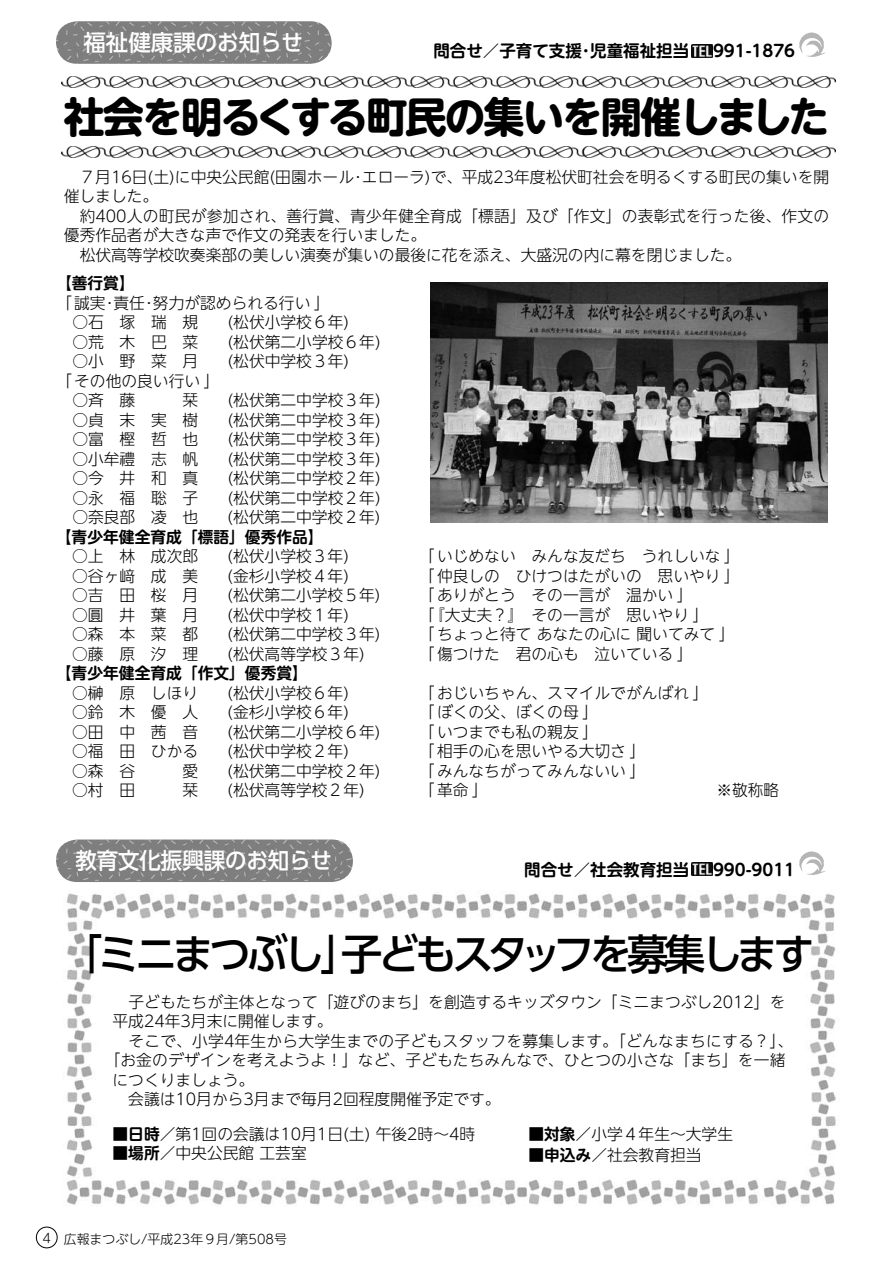
<style>
.page{position:relative;width:893px;height:1263px;background:#fff}
.page>*{position:absolute;margin:0;border:0;box-sizing:border-box;transform-origin:0 0}
.t1{font:500 42px "UD Shin Go Pro";letter-spacing:-.1em;color:#000}
.t2{font:700 42px "UD Shin M Go Pro";letter-spacing:-.05em;color:#000}
.t3{font:500 22.5px "UD Shin Go Pro";color:#fff;scale:.95 1}
.t4{font:500 22.5px "UD Shin Go Pro";color:#fff}
.t5{font:700 16.5px "UD Shin M Go Pro De";color:#000}
.t6{font:300 15.75px/19.5px "UD Shin Go NT Pro";color:#000}
.t7{font:700 15.75px "UD Shin M Go Pro De";color:#000}
.t8{font:300 12.9px "UD Shin M Go Pro";color:#000}
.s1{font-family:"UD Shin M Go Pro"}
.s2{font-family:"UD Shin M Go Pro De";font-weight:700}
</style>
<div class="page">
<img style="left:61px;top:77px;width:775px;height:10px">
<img style="left:61px;top:147px;width:775px;height:10px">
<img style="left:66px;top:893px;width:770px;height:312px">
<div style="left:36px;top:1227px;width:21px;height:21px;border:1px solid #000;border-radius:50%"></div>
<img style="left:56px;top:21px;width:276px;height:43px">
<img style="left:56px;top:839px;width:297px;height:43px;border-radius:21px">
<img style="left:799px;top:32px;width:26px;height:25px">
<img style="left:691px;top:45px;width:21px;height:12px">
<img style="left:691px;top:863px;width:21px;height:12px">
<img style="left:799px;top:851px;width:27px;height:24px">
<img style="left:431px;top:283px;width:397px;height:240px">
<h2 class="t4" style="left:83px;top:24px;width:221px">福祉健康課のお知らせ</h2>
<p class="t5" style="left:433px;top:38px;width:257px">問合せ／子育て支援･児童福祉担当</p>
<p class="t5" style="left:713px;top:38px;width:84px">991-1876</p>
<h1 class="t2" style="left:64px;top:83px;width:767px">社会を明るくする町民の集いを開催しました</h1>
<p class="t6" style="left:64px;top:167px;width:767px;text-indent:16px"><span class="s1">７</span>月<span class="s1">16</span>日<span class="s1">(</span>土<span class="s1">)</span>に中央公民館<span class="s1">(</span>田園ホール･エローラ<span class="s1">)</span>で、平成<span class="s1">23</span>年度松伏町社会を明るくする町民の集いを開催しました。</p>
<p class="t6" style="left:80px;top:206px;width:751px">約<span class="s1">400</span>人の町民が参加され、善行賞、青少年健全育成「標語」及び「作文」の表彰式を行った後、作文の</p>
<p class="t6" style="left:64px;top:225px;width:364px">優秀作品者が大きな声で作文の発表を行いました。</p>
<p class="t6" style="left:80px;top:245px;width:663px">松伏高等学校吹奏楽部の美しい演奏が集いの最後に花を添え、大盛況の内に幕を閉じました。</p>
<p class="t7" style="left:56px;top:271px;width:80px">【善行賞】</p>
<p class="t6" style="left:56px;top:293px;width:275px">「誠実･責任･努力が認められる行い」</p>
<p class="t6" style="left:72px;top:312px;width:127px"><span class="s1">○</span>石塚瑞規</p>
<p class="t6" style="left:227px;top:312px;width:123px"><span class="s1">(</span>松伏小学校<span class="s1">６</span>年<span class="s1">)</span></p>
<p class="t6" style="left:72px;top:332px;width:127px"><span class="s1">○</span>荒木巴菜</p>
<p class="t6" style="left:227px;top:332px;width:155px"><span class="s1">(</span>松伏第二小学校<span class="s1">６</span>年<span class="s1">)</span></p>
<p class="t6" style="left:72px;top:351px;width:127px"><span class="s1">○</span>小野菜月</p>
<p class="t6" style="left:227px;top:351px;width:123px"><span class="s1">(</span>松伏中学校<span class="s1">３</span>年<span class="s1">)</span></p>
<p class="t6" style="left:56px;top:371px;width:165px">「その他の良い行い」</p>
<p class="t6" style="left:72px;top:390px;width:65px"><span class="s1">○</span>斉 藤</p>
<p class="t6" style="left:183px;top:390px;width:17px">栞</p>
<p class="t6" style="left:227px;top:390px;width:155px"><span class="s1">(</span>松伏第二中学校<span class="s1">３</span>年<span class="s1">)</span></p>
<p class="t6" style="left:72px;top:410px;width:128px"><span class="s1">○</span>貞末実樹</p>
<p class="t6" style="left:227px;top:410px;width:155px"><span class="s1">(</span>松伏第二中学校<span class="s1">３</span>年<span class="s1">)</span></p>
<p class="t6" style="left:72px;top:429px;width:128px"><span class="s1">○</span>富樫哲也</p>
<p class="t6" style="left:227px;top:429px;width:155px"><span class="s1">(</span>松伏第二中学校<span class="s1">３</span>年<span class="s1">)</span></p>
<p class="t6" style="left:72px;top:449px;width:128px"><span class="s1">○</span>小牟禮 志 帆</p>
<p class="t6" style="left:227px;top:449px;width:155px"><span class="s1">(</span>松伏第二中学校<span class="s1">３</span>年<span class="s1">)</span></p>
<p class="t6" style="left:72px;top:468px;width:128px"><span class="s1">○</span>今井和真</p>
<p class="t6" style="left:227px;top:468px;width:155px"><span class="s1">(</span>松伏第二中学校<span class="s1">２</span>年<span class="s1">)</span></p>
<p class="t6" style="left:72px;top:488px;width:128px"><span class="s1">○</span>永福聡子</p>
<p class="t6" style="left:227px;top:488px;width:155px"><span class="s1">(</span>松伏第二中学校<span class="s1">２</span>年<span class="s1">)</span></p>
<p class="t6" style="left:72px;top:507px;width:128px"><span class="s1">○</span>奈良部 凌 也</p>
<p class="t6" style="left:227px;top:507px;width:155px"><span class="s1">(</span>松伏第二中学校<span class="s1">２</span>年<span class="s1">)</span></p>
<p class="t7" style="left:56px;top:524px;width:269px">【青少年健全育成「標語」優秀作品】</p>
<p class="t6" style="left:72px;top:546px;width:127px"><span class="s1">○</span>上 林 成次郎</p>
<p class="t6" style="left:227px;top:546px;width:123px"><span class="s1">(</span>松伏小学校<span class="s1">３</span>年<span class="s1">)</span></p>
<p class="t6" style="left:419px;top:546px;width:323px">「いじめない みんな友だち うれしいな」</p>
<p class="t6" style="left:72px;top:566px;width:127px"><span class="s1">○</span>谷ヶ﨑 成 美</p>
<p class="t6" style="left:227px;top:566px;width:123px"><span class="s1">(</span>金杉小学校<span class="s1">４</span>年<span class="s1">)</span></p>
<p class="t6" style="left:419px;top:566px;width:323px">「仲良しの ひけつはたがいの 思いやり」</p>
<p class="t6" style="left:72px;top:585px;width:127px"><span class="s1">○</span>吉田桜月</p>
<p class="t6" style="left:227px;top:585px;width:155px"><span class="s1">(</span>松伏第二小学校<span class="s1">５</span>年<span class="s1">)</span></p>
<p class="t6" style="left:419px;top:585px;width:275px">「ありがとう その一言が 温かい」</p>
<p class="t6" style="left:72px;top:605px;width:127px"><span class="s1">○</span>圓井葉月</p>
<p class="t6" style="left:227px;top:605px;width:123px"><span class="s1">(</span>松伏中学校<span class="s1">１</span>年<span class="s1">)</span></p>
<p class="t6" style="left:419px;top:605px;width:291px">「『大丈夫？』その一言が 思いやり」</p>
<p class="t6" style="left:72px;top:624px;width:127px"><span class="s1">○</span>森本菜都</p>
<p class="t6" style="left:227px;top:624px;width:155px"><span class="s1">(</span>松伏第二中学校<span class="s1">３</span>年<span class="s1">)</span></p>
<p class="t6" style="left:419px;top:624px;width:317px">「ちょっと待てあなたの心に聞いてみて」</p>
<p class="t6" style="left:72px;top:644px;width:128px"><span class="s1">○</span>藤原汐理</p>
<p class="t6" style="left:227px;top:644px;width:139px"><span class="s1">(</span>松伏高等学校<span class="s1">３</span>年<span class="s1">)</span></p>
<p class="t6" style="left:419px;top:644px;width:275px">「傷つけた 君の心も 泣いている」</p>
<p class="t7" style="left:56px;top:661px;width:254px">【青少年健全育成「作文」優秀賞】</p>
<p class="t6" style="left:72px;top:683px;width:128px"><span class="s1">○</span>榊 原 しほり</p>
<p class="t6" style="left:227px;top:683px;width:123px"><span class="s1">(</span>松伏小学校<span class="s1">６</span>年<span class="s1">)</span></p>
<p class="t6" style="left:419px;top:683px;width:291px">「おじいちゃん、スマイルでがんばれ」</p>
<p class="t6" style="left:72px;top:702px;width:128px"><span class="s1">○</span>鈴木優人</p>
<p class="t6" style="left:227px;top:702px;width:123px"><span class="s1">(</span>金杉小学校<span class="s1">６</span>年<span class="s1">)</span></p>
<p class="t6" style="left:419px;top:702px;width:181px">「ぼくの父、ぼくの母」</p>
<p class="t6" style="left:72px;top:722px;width:128px"><span class="s1">○</span>田中茜音</p>
<p class="t6" style="left:227px;top:722px;width:155px"><span class="s1">(</span>松伏第二小学校<span class="s1">６</span>年<span class="s1">)</span></p>
<p class="t6" style="left:419px;top:722px;width:181px">「いつまでも私の親友」</p>
<p class="t6" style="left:72px;top:741px;width:128px"><span class="s1">○</span>福 田 ひかる</p>
<p class="t6" style="left:227px;top:741px;width:123px"><span class="s1">(</span>松伏中学校<span class="s1">２</span>年<span class="s1">)</span></p>
<p class="t6" style="left:419px;top:741px;width:228px">「相手の心を思いやる大切さ」</p>
<p class="t6" style="left:72px;top:761px;width:64px"><span class="s1">○</span>森 谷</p>
<p class="t6" style="left:182px;top:761px;width:17px">愛</p>
<p class="t6" style="left:227px;top:761px;width:155px"><span class="s1">(</span>松伏第二中学校<span class="s1">２</span>年<span class="s1">)</span></p>
<p class="t6" style="left:419px;top:761px;width:228px">「みんなちがってみんないい」</p>
<p class="t6" style="left:72px;top:780px;width:64px"><span class="s1">○</span>村 田</p>
<p class="t6" style="left:182px;top:780px;width:17px">栞</p>
<p class="t6" style="left:227px;top:780px;width:139px"><span class="s1">(</span>松伏高等学校<span class="s1">２</span>年<span class="s1">)</span></p>
<p class="t6" style="left:419px;top:780px;width:71px">「革命」</p>
<p class="t6" style="left:716px;top:780px;width:65px"><span class="s1">※</span>敬称略</p>
<h2 class="t3" style="left:75px;top:842px;width:272px">教育文化振興課のお知らせ</h2>
<p class="t5" style="left:524px;top:856px;width:166px">問合せ／社会教育担当</p>
<p class="t5" style="left:713px;top:856px;width:84px">990-9011</p>
<h1 class="t1" style="left:61px;top:920px;width:755px">「ミニまつぶし」子どもスタッフを募集します</h1>
<p class="t6" style="left:113px;top:991px;width:674px;text-indent:16px">子どもたちが主体となって「遊びのまち」を創造するキッズタウン「ミニまつぶし<span class="s1">2012</span>」を平成<span class="s1">24</span>年<span class="s1">3</span>月末に開催します。</p>
<p class="t6" style="left:129px;top:1030px;width:666px">そこで、小学<span class="s1">4</span>年生から大学生までの子どもスタッフを募集します。「どんなまちにする？」、</p>
<p class="t6" style="left:105px;top:1050px;width:682px">「お金のデザインを考えようよ！」など、子どもたちみんなで、ひとつの小さな「まち」を一緒</p>
<p class="t6" style="left:112px;top:1069px;width:143px">につくりましょう。</p>
<p class="t6" style="left:128px;top:1089px;width:374px">会議は<span class="s1">10</span>月から<span class="s1">3</span>月まで毎月<span class="s1">2</span>回程度開催予定です。</p>
<p class="t6" style="left:112px;top:1123px;width:364px"><span class="s2">■日時</span>／第<span class="s1">1</span>回の会議は<span class="s1">10</span>月<span class="s1">1</span>日<span class="s1">(</span>土<span class="s1">)</span> 午後<span class="s1">2</span>時～<span class="s1">4</span>時</p>
<p class="t6" style="left:112px;top:1143px;width:196px"><span class="s2">■場所</span>／中央公民館工芸室</p>
<p class="t6" style="left:528px;top:1124px;width:206px"><span class="s2">■対象</span>／小学<span class="s1">４</span>年生～大学生</p>
<p class="t6" style="left:528px;top:1145px;width:175px"><span class="s2">■申込み</span>／社会教育担当</p>
<p class="t8" style="left:43px;top:1229px;width:246px">4 広報まつぶし/平成23年９月/第508号</p>
</div>
